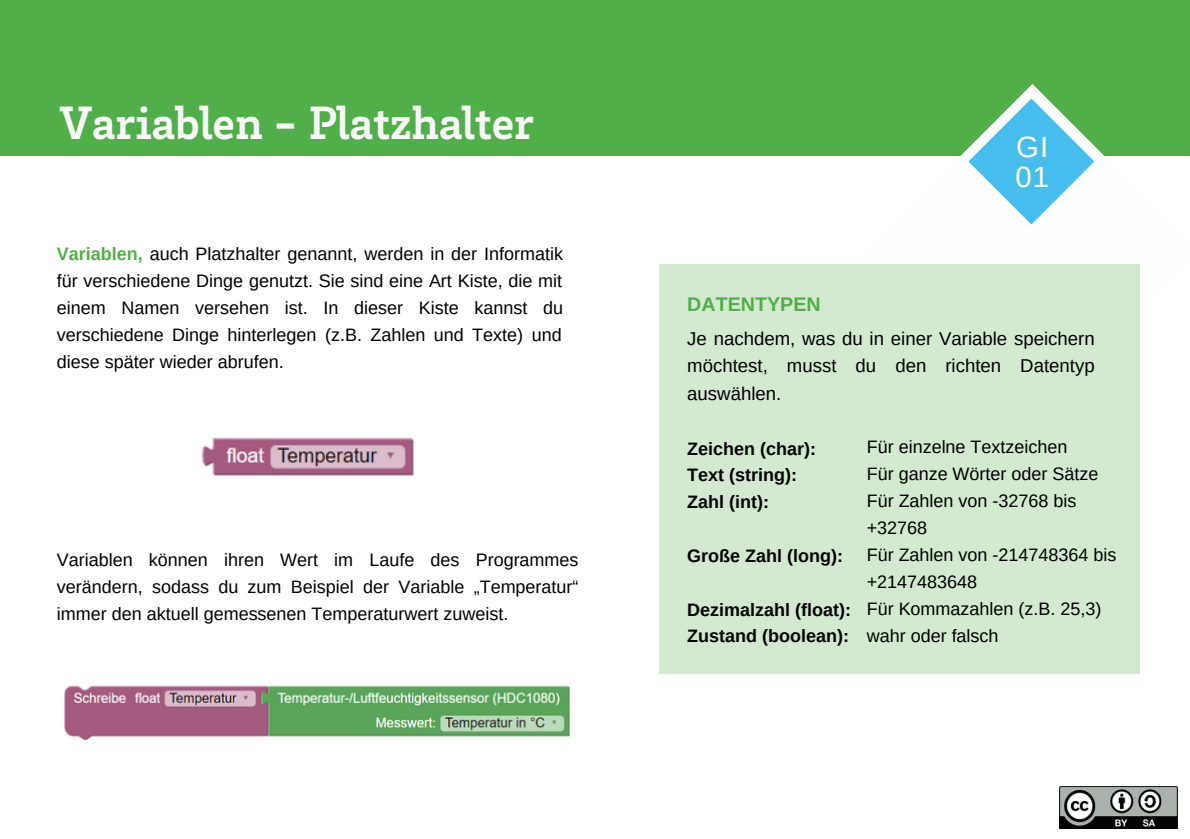
<style>
.page{position:relative;width:1190px;height:839px;background:#fff}
.page>*{position:absolute;margin:0;border:0;box-sizing:border-box;transform-origin:0 0}
.t1{font:700 48px "Brix Slab";color:#f8f8f8}
.t2{font:29.4px/30.4px "Arimo";color:#fffeff}
.t3{font:700 19.6px "Arimo";color:#50af47}
.t4{font:18.6px/27.8px "Arimo";color:#000;text-align:justify}
.t5{font:18px/27px "Arimo";color:#000;text-align:justify}
.t6{font:700 18px/26.8px "Arimo";color:#000}
.s1{font-weight:700;color:#50af47}
</style>
<div class="page">
<div style="left:0;top:0;width:1190px;height:156px;background:#50af48"></div>
<svg style="left:864px;top:84px;width:326px;height:336px"></svg>
<div style="left:660px;top:264px;width:479px;height:409px;background:#d3ead0"></div>
<img style="left:1059px;top:786px;width:119px;height:42px">
<svg style="left:968px;top:98px;width:126px;height:126px"></svg>
<img style="left:64px;top:685px;width:506px;height:56px">
<img style="left:201px;top:437px;width:213px;height:39px">
<h1 class="t1" style="left:59px;top:105px;width:476px">Variablen - Platzhalter</h1>
<p class="t5" style="left:57px;top:240px;width:508px"><span class="s1">Variablen,</span> auch Platzhalter genannt, werden in der Informatik für verschiedene Dinge genutzt. Sie sind eine Art Kiste, die mit einem Namen versehen ist. In dieser Kiste kannst du verschiedene Dinge hinterlegen (z.B. Zahlen und Texte) und diese später wieder abrufen.</p>
<p class="t5" style="left:57px;top:545px;width:523px">Variablen können ihren Wert im Laufe des Programmes verändern, sodass du zum Beispiel der Variable „Temperatur“ immer den aktuell gemessenen Temperaturwert zuweist.</p>
<h2 class="t2" style="left:1015px;top:131px;width:35px">GI<br>01</h2>
<p class="t3" style="left:687px;top:293px;width:135px">DATENTYPEN</p>
<p class="t4" style="left:687px;top:324px;width:409px">Je nachdem, was du in einer Variable speichern möchtest, musst du den richten Datentyp auswählen.</p>
<p class="t6" style="left:687px;top:435px;width:130px">Zeichen (char):<br>Text (string):<br>Zahl (int):</p>
<p class="t6" style="left:687px;top:542px;width:157px">Große Zahl (long):</p>
<p class="t6" style="left:687px;top:595px;width:165px">Dezimalzahl (float):<br>Zustand (boolean):</p>
<p class="t5" style="left:867px;top:433px;width:251px;text-align:left">Für einzelne Textzeichen<br>Für ganze Wörter oder Sätze<br>Für Zahlen von -32768 bis +32768<br>Für Zahlen von -214748364 bis +2147483648<br>Für Kommazahlen (z.B. 25,3) wahr oder falsch</p>
</div>
